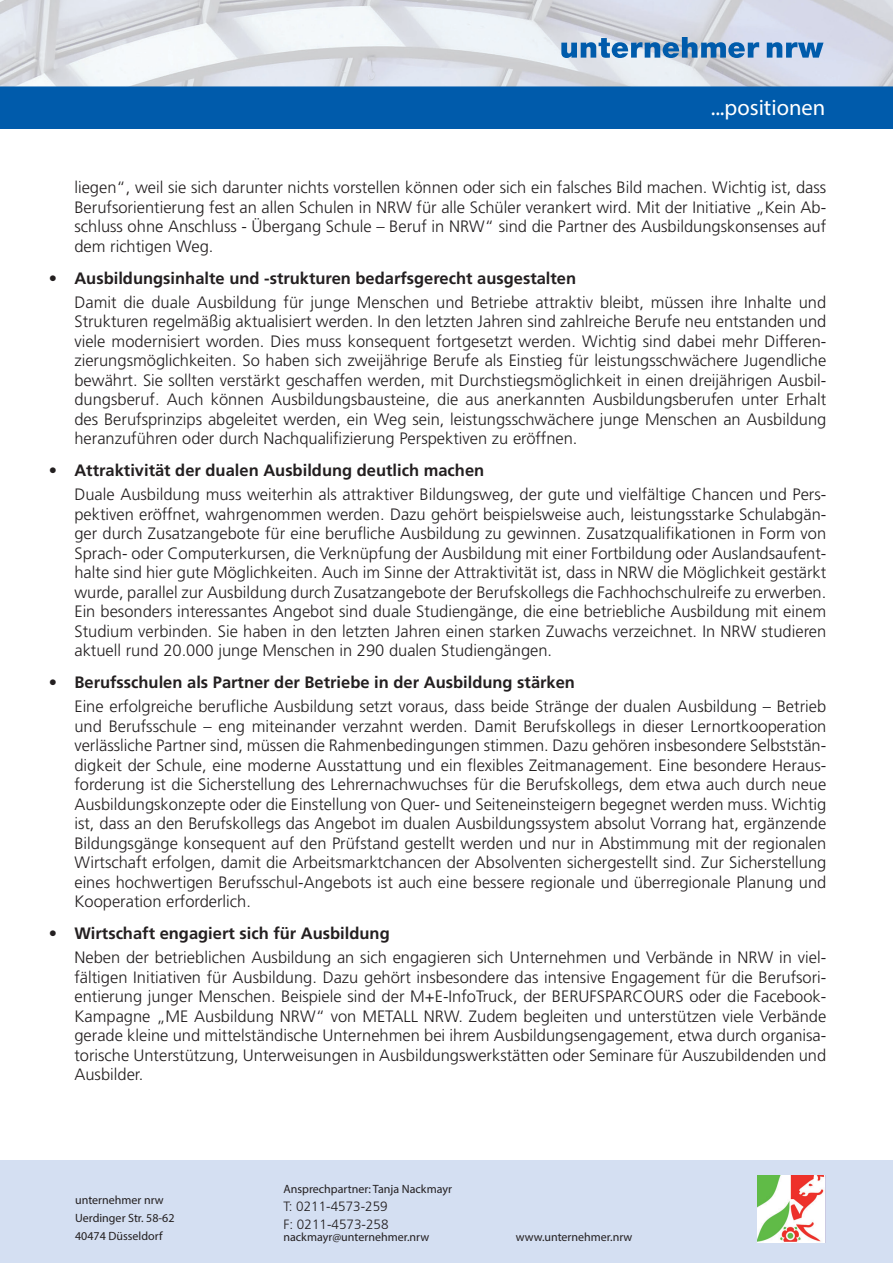
<style>
.page{position:relative;width:893px;height:1263px;background:#fff}
.page>*{position:absolute;margin:0;border:0;box-sizing:border-box;transform-origin:0 0}
.t1{font:22.5px "Myriad Pro";color:#fff}
.Fließtext_eingerückt{font:300 16.5px/19.5px "Frutiger LT Std";color:#231f20;text-align:justify}
.t2{font:700 16.5px "Frutiger LT Std";color:#231f20}
.t3{font:300 13.5px "Frutiger LT Std";color:#231f20}
.t4{font:12px "Myriad Pro";color:#231f20}
.t5{font:300 12px/18px "Frutiger LT Std";color:#231f20}
</style>
<div class="page">
<img style="left:0;top:0;width:893px;height:86px">
<div style="left:0;top:86px;width:893px;height:43px;background:#005bab"></div>
<svg style="left:561px;top:38px;width:198px;height:20px;background:#6d9bc6"></svg>
<svg style="left:767px;top:42px;width:56px;height:16px"></svg>
<div style="left:0;top:1161px;width:893px;height:102px;background:#d4dff2"></div>
<svg style="left:757px;top:1175px;width:68px;height:68px;background:#d4c4a7"></svg>
<h1 class="t1" style="left:711px;top:93px;width:116px">...positionen</h1>
<p class="Fließtext_eingerückt" style="left:74px;top:178px;width:753px">liegen“, weil sie sich darunter nichts vorstellen können oder sich ein falsches Bild machen. Wichtig ist, dass Berufsorientierung fest an allen Schulen in NRW für alle Schüler verankert wird. Mit der Initiative „Kein Ab&shy;schluss ohne Anschluss - Übergang Schule – Beruf in NRW“ sind die Partner des Ausbildungskonsenses auf dem richtigen Weg.</p>
<p class="t2" style="left:49px;top:268px;width:529px">• Ausbildungsinhalte und -strukturen bedarfsgerecht ausgestalten</p>
<p class="Fließtext_eingerückt" style="left:74px;top:292px;width:753px">Damit die duale Ausbildung für junge Menschen und Betriebe attraktiv bleibt, müssen ihre Inhalte und Strukturen regelmäßig aktualisiert werden. In den letzten Jahren sind zahlreiche Berufe neu entstanden und viele modernisiert worden. Dies muss konsequent fortgesetzt werden. Wichtig sind dabei mehr Differen&shy;zierungsmöglichkeiten. So haben sich zweijährige Berufe als Einstieg für leistungsschwächere Jugendliche bewährt. Sie sollten verstärkt geschaffen werden, mit Durchstiegsmöglichkeit in einen dreijährigen Ausbil&shy;dungsberuf. Auch können Ausbildungsbausteine, die aus anerkannten Ausbildungsberufen unter Erhalt des Berufsprinzips abgeleitet werden, ein Weg sein, leistungsschwächere junge Menschen an Ausbildung heranzuführen oder durch Nachqualifizierung Perspektiven zu eröffnen.</p>
<p class="t2" style="left:49px;top:461px;width:437px">• Attraktivität der dualen Ausbildung deutlich machen</p>
<p class="Fließtext_eingerückt" style="left:74px;top:485px;width:753px">Duale Ausbildung muss weiterhin als attraktiver Bildungsweg, der gute und vielfältige Chancen und Pers&shy;pektiven eröffnet, wahrgenommen werden. Dazu gehört beispielsweise auch, leistungsstarke Schulabgän&shy;ger durch Zusatzangebote für eine berufliche Ausbildung zu gewinnen. Zusatzqualifikationen in Form von Sprach- oder Computerkursen, die Verknüpfung der Ausbildung mit einer Fortbildung oder Auslandsaufent&shy;halte sind hier gute Möglichkeiten. Auch im Sinne der Attraktivität ist, dass in NRW die Möglichkeit gestärkt wurde, parallel zur Ausbildung durch Zusatzangebote der Berufskollegs die Fachhochschulreife zu erwerben.<br>Ein besonders interessantes Angebot sind duale Studiengänge, die eine betriebliche Ausbildung mit einem Studium verbinden. Sie haben in den letzten Jahren einen starken Zuwachs verzeichnet. In NRW studieren aktuell rund 20.000 junge Menschen in 290 dualen Studiengängen.</p>
<p class="t2" style="left:49px;top:673px;width:528px">• Berufsschulen als Partner der Betriebe in der Ausbildung stärken</p>
<p class="Fließtext_eingerückt" style="left:74px;top:697px;width:753px">Eine erfolgreiche berufliche Ausbildung setzt voraus, dass beide Stränge der dualen Ausbildung – Betrieb und Berufsschule – eng miteinander verzahnt werden. Damit Berufskollegs in dieser Lernortkooperation verlässliche Partner sind, müssen die Rahmenbedingungen stimmen. Dazu gehören insbesondere Selbststän&shy;digkeit der Schule, eine moderne Ausstattung und ein flexibles Zeitmanagement. Eine besondere Heraus&shy;forderung ist die Sicherstellung des Lehrernachwuchses für die Berufskollegs, dem etwa auch durch neue Ausbildungskonzepte oder die Einstellung von Quer- und Seiteneinsteigern begegnet werden muss. Wichtig ist, dass an den Berufskollegs das Angebot im dualen Ausbildungssystem absolut Vorrang hat, ergänzende Bildungsgänge konsequent auf den Prüfstand gestellt werden und nur in Abstimmung mit der regionalen Wirtschaft erfolgen, damit die Arbeitsmarktchancen der Absolventen sichergestellt sind. Zur Sicherstellung eines hochwertigen Berufsschul-Angebots ist auch eine bessere regionale und überregionale Planung und Kooperation erforderlich.</p>
<p class="t2" style="left:49px;top:924px;width:342px">• Wirtschaft engagiert sich für Ausbildung</p>
<p class="Fließtext_eingerückt" style="left:74px;top:948px;width:753px">Neben der betrieblichen Ausbildung an sich engagieren sich Unternehmen und Verbände in NRW in viel&shy;fältigen Initiativen für Ausbildung. Dazu gehört insbesondere das intensive Engagement für die Berufsori&shy;entierung junger Menschen. Beispiele sind der M+E-InfoTruck, der BERUFSPARCOURS oder die Facebook-Kampagne „ME Ausbildung NRW“ von METALL NRW. Zudem begleiten und unterstützen viele Verbände gerade kleine und mittelständische Unternehmen bei ihrem Ausbildungsengagement, etwa durch organisa&shy;torische Unterstützung, Unterweisungen in Ausbildungswerkstätten oder Seminare für Auszubildenden und Ausbilder.</p>
<p class="t4" style="left:283px;top:1182px;width:170px">Ansprechpartner: Tanja Nackmayr</p>
<p class="t3" style="left:283px;top:1199px;width:106px">T: 0211-4573-259</p>
<p class="t3" style="left:283px;top:1217px;width:107px">F: 0211-4573-258</p>
<p class="t4" style="left:283px;top:1230px;width:147px">nackmayr@unternehmer.nrw</p>
<p class="t4" style="left:516px;top:1230px;width:118px">www.unternehmer.nrw</p>
<p class="t4" style="left:75px;top:1192px;width:90px">unternehmer nrw</p>
<p class="t4" style="left:75px;top:1210px;width:101px">Uerdinger Str. 58-62</p>
<p class="t4" style="left:75px;top:1228px;width:89px">40474 Düsseldorf</p>
<p class="t5" style="left:95px;top:1209px;width:86px;text-indent:53px">58-62<br>74 Dü seldorf</p>
<p class="t5" style="left:283px;top:1198px;width:94px">T: 0211-4573-259<br>F: 0211-451370</p>
<p class="t5" style="left:283px;top:1228px;width:149px">presse@untern hmernrw.net</p>
<p class="t5" style="left:545px;top:1228px;width:139px">www.unternehmernrw.net</p>
</div>
